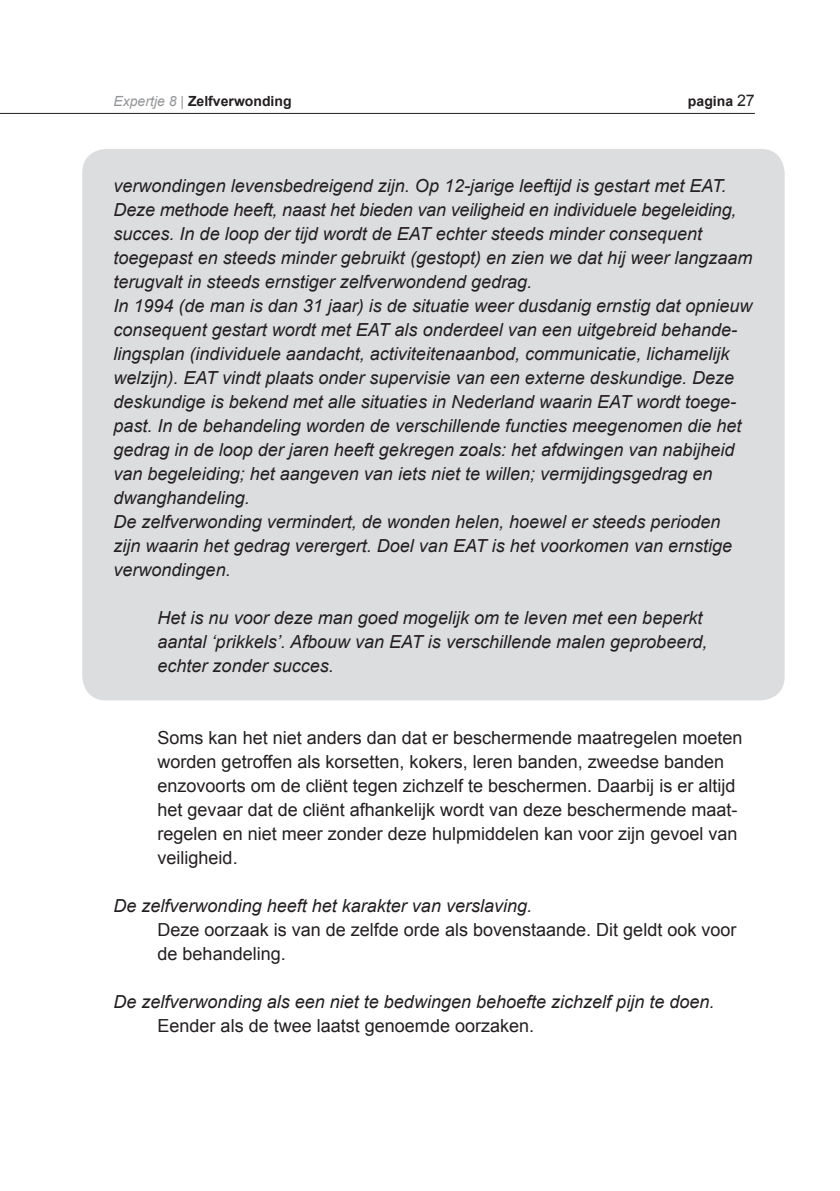
<style>
.page{position:relative;width:840px;height:1191px;background:#fff}
.page>*{position:absolute;margin:0;border:0;box-sizing:border-box;transform-origin:0 0}
.t1{font:italic 18px/24px "Arial";color:#231f20}
.t2{font:18px/24px "Arial";color:#231f20}
.t3{font:700 14px "Arial";color:#231f20}
.s1{font-weight:400;font-style:italic;color:#939598}
.s2{font-weight:400;color:#939598}
.s3{font-weight:400;font-size:16px}
</style>
<div class="page">
<hr style="left:0;top:113px;width:754px;height:1px;background:#231f20">
<div style="left:82px;top:149px;width:702px;height:551px;background:#dcdddf;border-radius:24px"></div>
<p class="t3" style="left:113px;top:92px;width:179px"><span class="s1">Expertje 8</span> <span class="s2">|</span> Zelfverwonding</p>
<p class="t3" style="left:687px;top:92px;width:68px">pagina <span class="s3">27</span></p>
<p class="t1" style="left:113px;top:174px;width:640px">verwondingen levensbedreigend zijn. Op 12-jarige leeftijd is gestart met EAT.<br>Deze methode heeft, naast het bieden van veiligheid en individuele begeleiding, succes. In de loop der tijd wordt de EAT echter steeds minder consequent toegepast en steeds minder gebruikt (gestopt) en zien we dat hij weer langzaam terugvalt in steeds ernstiger zelfverwondend gedrag.<br>In 1994 (de man is dan 31 jaar) is de situatie weer dusdanig ernstig dat opnieuw consequent gestart wordt met EAT als onderdeel van een uitgebreid behande&shy;lingsplan (individuele aandacht, activiteitenaanbod, communicatie, lichamelijk welzijn). EAT vindt plaats onder supervisie van een externe deskundige. Deze deskundige is bekend met alle situaties in Nederland waarin EAT wordt toege&shy;past. In de behandeling worden de verschillende functies meegenomen die het gedrag in de loop der jaren heeft gekregen zoals: het afdwingen van nabijheid van begeleiding; het aangeven van iets niet te willen; vermijdingsgedrag en dwanghandeling.<br>De zelfverwonding vermindert, de wonden helen, hoewel er steeds perioden<br>zijn waarin het gedrag verergert. Doel van EAT is het voorkomen van ernstige verwondingen.</p>
<p class="t1" style="left:157px;top:606px;width:551px">Het is nu voor deze man goed mogelijk om te leven met een beperkt aantal ‘prikkels’. Afbouw van EAT is verschillende malen geprobeerd, echter zonder succes.</p>
<p class="t2" style="left:157px;top:726px;width:586px">Soms kan het niet anders dan dat er beschermende maatregelen moeten worden getroffen als korsetten, kokers, leren banden, zweedse banden enzovoorts om de cliënt tegen zichzelf te beschermen. Daarbij is er altijd het gevaar dat de cliënt afhankelijk wordt van deze beschermende maat&shy;regelen en niet meer zonder deze hulpmiddelen kan voor zijn gevoel van veiligheid.</p>
<p class="t1" style="left:113px;top:894px;width:420px">De zelfverwonding heeft het karakter van verslaving.</p>
<p class="t2" style="left:157px;top:918px;width:580px">Deze oorzaak is van de zelfde orde als bovenstaande. Dit geldt ook voor de behandeling.</p>
<p class="t1" style="left:113px;top:990px;width:602px">De zelfverwonding als een niet te bedwingen behoefte zichzelf pijn te doen.</p>
<p class="t2" style="left:157px;top:1014px;width:378px">Eender als de twee laatst genoemde oorzaken.</p>
</div>
